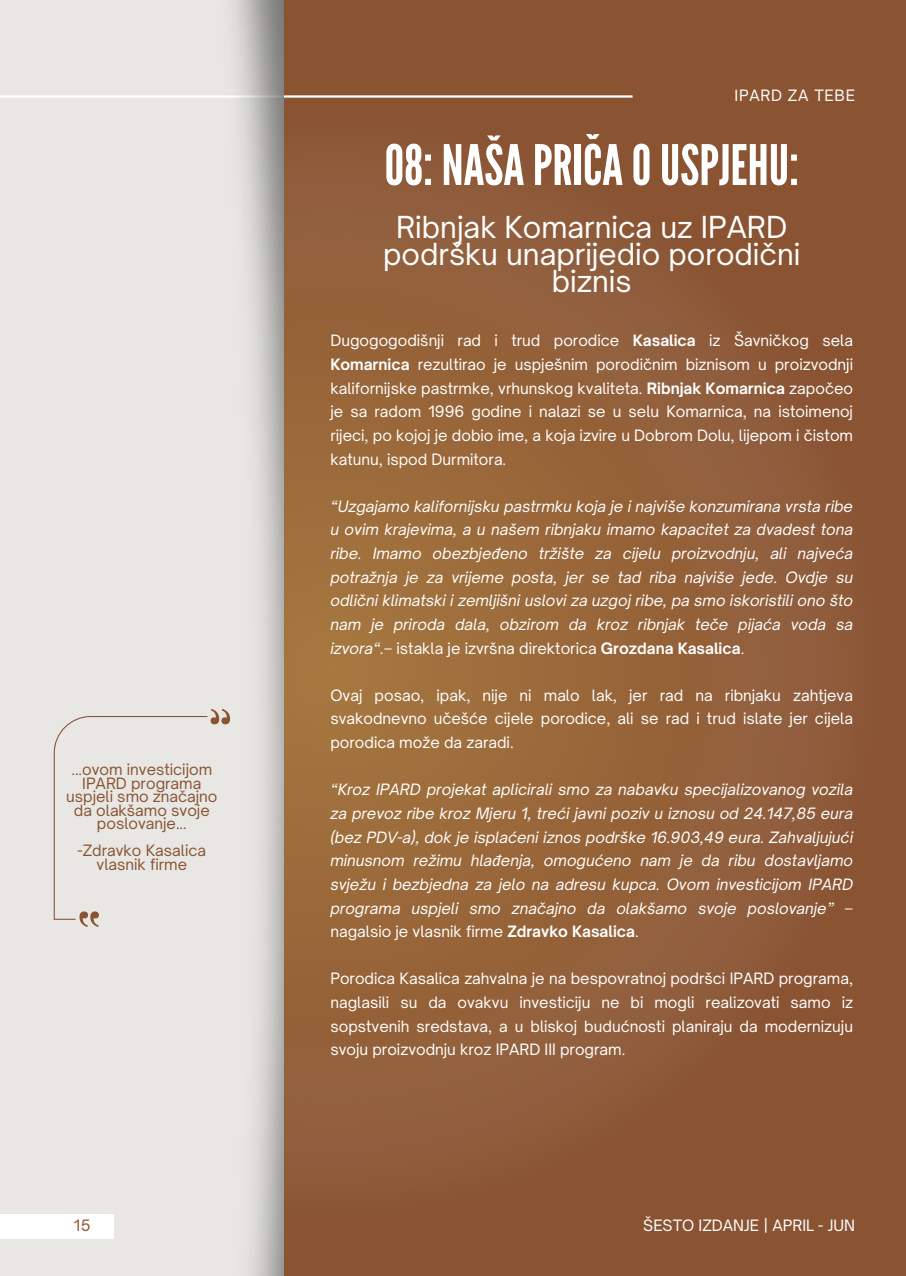
<style>
.page{position:relative;width:906px;height:1276px;background:#8a5433}
.page>*{position:absolute;margin:0;border:0;box-sizing:border-box;transform-origin:0 0}
.t1{font:55.65px "League Gothic";color:#fff}
.t2{font:28.95px/27px "Open Sauce One";color:#fff;text-align:center}
.t3{font:italic 15px/23.7px "Open Sauce One";color:#fff;text-align:justify}
.t4{font:15px/23.7px "Open Sauce One";color:#fff;text-align:justify}
.t5{font:15px/13.5px "Open Sauce One";color:#8a5433;text-align:center}
.t6{font:15px "Open Sauce One";letter-spacing:.05em;color:#fff}
.s1{font-weight:700}
.s2{font-family:"Noto Sans"}
.s3{font-style:normal}
.s4{font-weight:700;font-style:normal}
</style>
<div class="page">
<svg style="left:284px;top:192px;width:523px;height:952px;fill:#93613b"></svg>
<div style="left:0;top:0;width:284px;height:1276px;background:#e8e7e4"></div>
<svg style="left:54px;top:716px;width:145px;height:211px"></svg>
<hr style="left:0;top:95px;width:632px;height:3px;background:#fff">
<img style="left:199px;top:0;width:85px;height:1276px">
<div style="left:0;top:1214px;width:114px;height:25px;background:#fff"></div>
<p class="t5" style="left:66px;top:763px;width:153px">...ovom investicijom<br>IPARD programa uspjeli smo značajno da olakšamo svoje poslovanje...</p>
<p class="t5" style="left:78px;top:844px;width:130px">-Zdravko Kasalica vlasnik firme</p>
<p class="t6" style="left:734px;top:86px;width:122px">IPARD ZA TEBE</p>
<h1 class="t1" style="left:384px;top:133px;width:416px">08:NAŠAPRIČAOUSPJEHU:</h1>
<h2 class="t2" style="left:383px;top:213px;width:419px">Ribnjak Komarnica uz IPARD podršku unaprijedio porodični biznis</h2>
<p class="t4" style="left:330px;top:329px;width:524px">Dugogogodišnji rad i trud porodice <span class="s1">Kasalica</span> iz Šavničkog sela <span class="s1">Komarnica</span> rezultirao je uspješnim porodičnim biznisom u proizvodnji kalifornijske pastrmke, vrhunskog kvaliteta. <span class="s1">Ribnjak Komarnica</span> započeo je sa radom 1996 godine i nalazi se u selu Komarnica, na istoimenoj rijeci, po kojoj je dobio ime, a koja izvire u Dobrom Dolu, lijepom i čistom katunu, ispod Durmitora.</p>
<p class="t3" style="left:330px;top:494px;width:524px">“Uzgajamo kalifornijsku pastrmku koja je i najviše konzumirana vrsta ribe u ovim krajevima, a u našem ribnjaku imamo kapacitet za dvadest tona ribe. Imamo obezbje<span class="s2">đ</span>eno tržište za cijelu proizvodnju, ali najveća potražnja je za vrijeme posta, jer se tad riba najviše jede. Ovdje su odlični klimatski i zemljišni uslovi za uzgoj ribe, pa smo iskoristili ono što nam je priroda dala, obzirom da kroz ribnjak teče pijaća voda sa izvora“.<span class="s3">– istakla je izvršna direktorica</span> <span class="s4">Grozdana Kasalica</span><span class="s3">.</span></p>
<p class="t4" style="left:330px;top:683px;width:524px">Ovaj posao, ipak, nije ni malo lak, jer rad na ribnjaku zahtjeva svakodnevno učešće cijele porodice, ali se rad i trud islate jer cijela porodica može da zaradi.</p>
<p class="t3" style="left:330px;top:778px;width:524px">“Kroz IPARD projekat aplicirali smo za nabavku specijalizovanog vozila za prevoz ribe kroz Mjeru 1, treći javni poziv u iznosu od 24.147,85 eura (bez PDV-a), dok je isplaćeni iznos podrške 16.903,49 eura. Zahvaljujući minusnom režimu hla<span class="s2">đ</span>enja, omogućeno nam je da ribu dostavljamo svježu i bezbjedna za jelo na adresu kupca. Ovom investicijom IPARD programa uspjeli smo značajno da olakšamo svoje poslovanje” <span class="s3">– nagalsio je vlasnik firme</span> <span class="s4">Zdravko Kasalica</span><span class="s3">.</span></p>
<p class="t4" style="left:330px;top:967px;width:524px">Porodica Kasalica zahvalna je na bespovratnoj podršci IPARD programa, naglasili su da ovakvu investiciju ne bi mogli realizovati samo iz sopstvenih sredstava, a u bliskoj budućnosti planiraju da modernizuju svoju proizvodnju kroz IPARD III program.</p>
<p class="t5" style="left:74px;top:1219px;width:18px">15</p>
<p class="t4" style="left:643px;top:1214px;width:213px">ŠESTO IZDANJE | APRIL - JUN</p>
</div>
